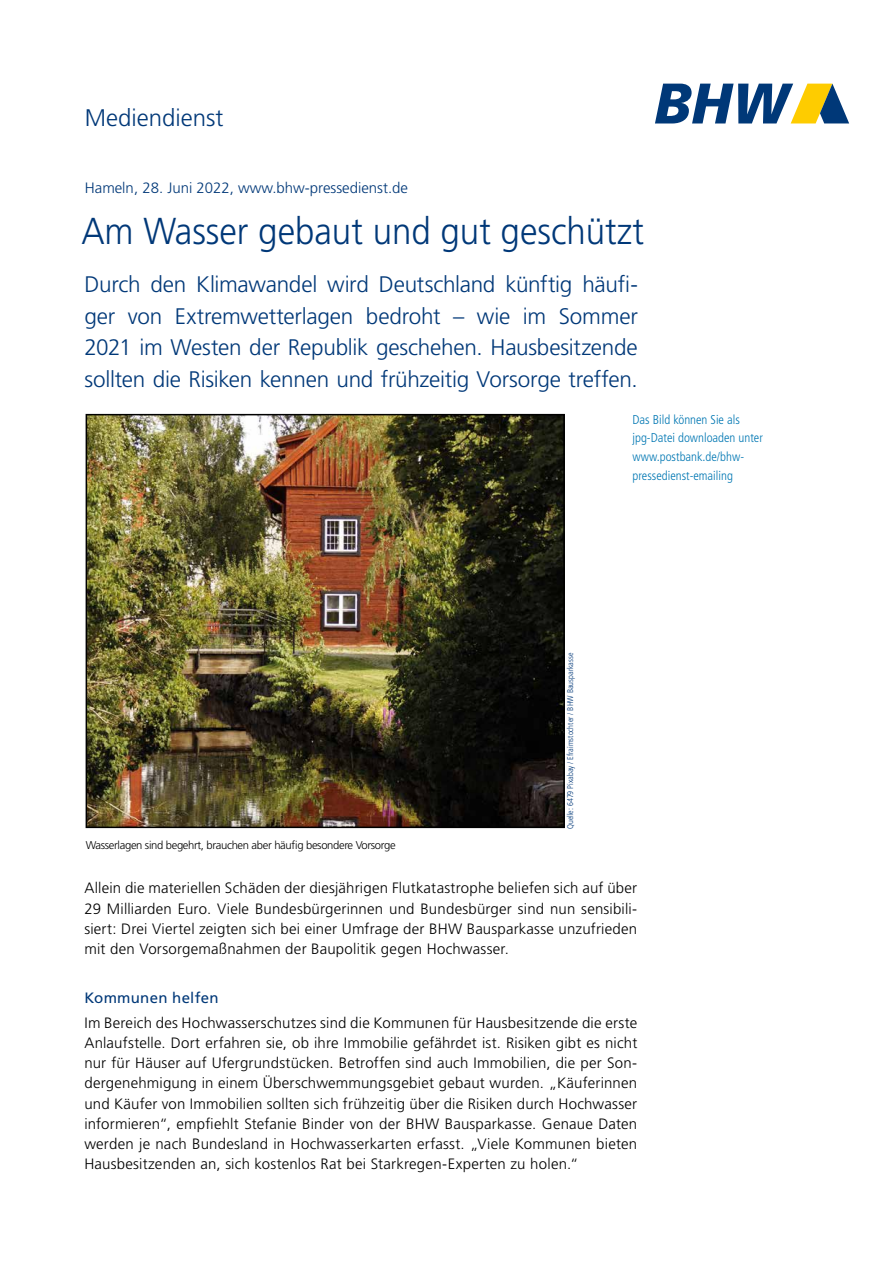
<style>
.page{position:relative;width:893px;height:1263px;background:#fff}
.page>*{position:absolute;margin:0;border:0;box-sizing:border-box;transform-origin:0 0}
.t1{font:300 37.5px "Frutiger LT Std";color:#003878;scale:.93 1}
.t2{font:300 24px "Frutiger LT Std";color:#003878}
.t3{font:300 22.5px/31.5px "Frutiger LT Std";letter-spacing:-.01em;color:#003878;text-align:justify}
.t4{font:300 15px/20.2px "Frutiger LT Std";letter-spacing:.015em;color:#000;text-align:justify}
.t5{font:300 15px "Frutiger LT Std";color:#003878}
.t6{font:15px "Frutiger LT Std";letter-spacing:.02em;color:#003878}
.t7{font:300 condensed 12.75px/18.8px "Frutiger LT Std";color:#0077b3}
.t8{font:300 11.25px "Frutiger LT Std";letter-spacing:-.03em;color:#000}
.t9{font:300 condensed 8.25px "Frutiger LT Std";color:#003878}
</style>
<div class="page">
<svg style="left:655px;top:84px;width:194px;height:39px"></svg>
<img style="left:89px;top:417px;width:473px;height:408px">
<div style="left:86px;top:414px;width:479px;height:414px;border:2px solid #000"></div>
<h2 class="t2" style="left:85px;top:104px;width:140px">Mediendienst</h2>
<p class="t5" style="left:85px;top:179px;width:325px">Hameln, 28. Juni 2022, www.bhw-pressedienst.de</p>
<h1 class="t1" style="left:81px;top:210px;width:606px">Am Wasser gebaut und gut geschützt</h1>
<h3 class="t3" style="left:85px;top:269px;width:555px">Durch den Klimawandel wird Deutschland künftig häufi&shy;ger von Extremwetterlagen bedroht – wie im Sommer 2021 im Westen der Republik geschehen. Hausbesitzende sollten die Risiken kennen und frühzeitig Vorsorge treffen.</h3>
<p class="t8" style="left:86px;top:838px;width:312px">Wasserlagen sind begehrt, brauchen aber häufig besondere Vorsorge</p>
<p class="t7" style="left:632px;top:410px;width:132px">Das Bild können Sie als jpg-Datei downloaden unter www.postbank.de/bhw&shy;pressedienst-emailing</p>
<p class="t9" style="left:566px;top:829px;width:178px;rotate:-90deg">Quelle: 6479 Pixabay / Efraimstochter / BHW Bausparkasse</p>
<p class="t4" style="left:84px;top:878px;width:554px">Allein die materiellen Schäden der diesjährigen Flutkatastrophe beliefen sich auf über 29 Milliarden Euro. Viele Bundesbürgerinnen und Bundesbürger sind nun sensibili&shy;siert: Drei Viertel zeigten sich bei einer Umfrage der BHW Bausparkasse unzufrieden mit den Vorsorgemaßnahmen der Baupolitik gegen Hochwasser.</p>
<p class="t6" style="left:84px;top:989px;width:136px">Kommunen helfen</p>
<p class="t4" style="left:84px;top:1012px;width:554px">Im Bereich des Hochwasserschutzes sind die Kommunen für Hausbesitzende die erste Anlaufstelle. Dort erfahren sie, ob ihre Immobilie gefährdet ist. Risiken gibt es nicht nur für Häuser auf Ufergrundstücken. Betroffen sind auch Immobilien, die per Son&shy;dergenehmigung in einem Überschwemmungsgebiet gebaut wurden. „Käuferinnen und Käufer von Immobilien sollten sich frühzeitig über die Risiken durch Hochwasser informieren“, empfiehlt Stefanie Binder von der BHW Bausparkasse. Genaue Daten werden je nach Bundesland in Hochwasserkarten erfasst. „Viele Kommunen bieten Hausbesitzenden an, sich kostenlos Rat bei Starkregen-Experten zu holen.“</p>
</div>
